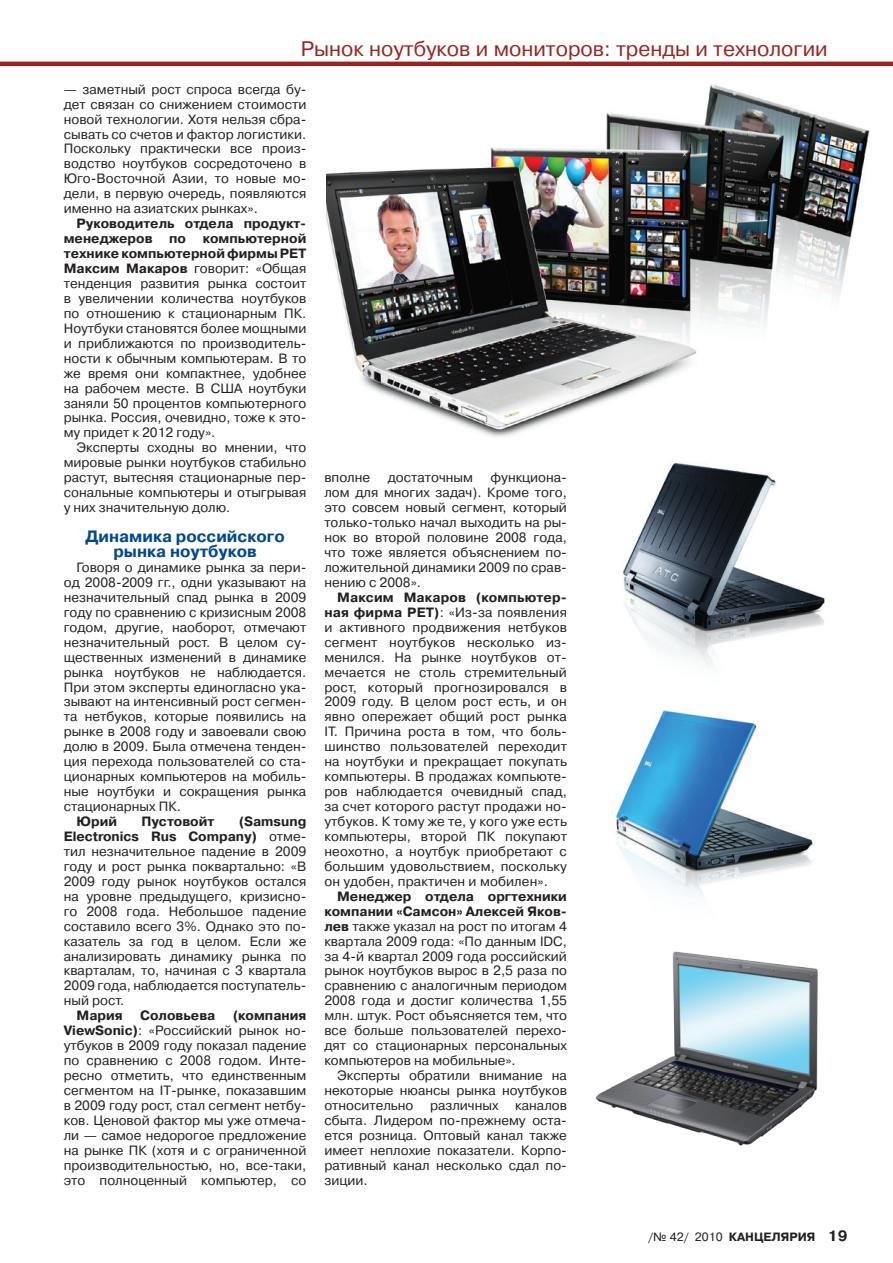
<style>
.page{position:relative;width:893px;height:1263px;background:#fff}
.page>*{position:absolute;margin:0;border:0;box-sizing:border-box;transform-origin:0 0}
.t1{font:21px "Pragmatica C";color:#9a2420}
.zagolov_v_texte{font:700 16.5px/15px "Pragmatica C";color:#014990;text-align:center}
.osnovn_texst{font:13.5px/15px "Pragmatica C";color:#231f20;text-align:justify}
.osnovn_texst-2{font:700 13.5px "Pragmatica C";color:#231f20}
.t2{font:700 12px "Pragmatica C";color:#231f20}
.s1{font-weight:700}
.s2{font-weight:400}
.s3{font-size:15px}
</style>
<div class="page">
<hr style="left:0;top:62px;width:893px;height:4px;background:#9a2420">
<img style="left:326px;top:84px;width:544px;height:353px">
<img style="left:622px;top:463px;width:203px;height:204px">
<img style="left:616px;top:710px;width:197px;height:187px">
<img style="left:595px;top:951px;width:223px;height:195px">
<p class="t1" style="left:301px;top:37px;width:528px">Рынок ноутбуков и мониторов: тренды и технологии</p>
<p class="osnovn_texst" style="left:64px;top:82px;width:244px">— заметный рост спроса всегда бу&shy;дет связан со снижением стоимости новой технологии. Хотя нельзя сбра&shy;сывать со счетов и фактор логистики.<br>Поскольку практически все произ&shy;водство ноутбуков сосредоточено в Юго-Восточной Азии, то новые мо&shy;дели, в первую очередь, появляются именно на азиатских рынках».</p>
<p class="osnovn_texst" style="left:64px;top:216px;width:244px;text-indent:13px"><span class="s1">Руководитель отдела продукт&shy;менеджеров по компьютерной технике компьютерной фирмы РЕТ Максим Макаров</span> говорит: «Общая тенденция развития рынка состоит в увеличении количества ноутбуков по отношению к стационарным ПК.<br>Ноутбуки становятся более мощными и приближаются по производитель&shy;ности к обычным компьютерам. В то же время они компактнее, удобнее на рабочем месте. В США ноутбуки заняли 50 процентов компьютерного рынка. Россия, очевидно, тоже к это&shy;му придет к 2012 году».</p>
<p class="osnovn_texst" style="left:64px;top:440px;width:244px;text-indent:13px">Эксперты сходны во мнении, что мировые рынки ноутбуков стабильно растут, вытесняя стационарные пер&shy;сональные компьютеры и отыгрывая у них значительную долю.</p>
<p class="zagolov_v_texte" style="left:85px;top:529px;width:201px">Динамика российского рынка ноутбуков</p>
<p class="osnovn_texst" style="left:64px;top:560px;width:244px;text-indent:13px">Говоря о динамике рынка за пери&shy;од 2008-2009 гг., одни указывают на незначительный спад рынка в 2009 году по сравнению с кризисным 2008 годом, другие, наоборот, отмечают незначительный рост. В целом су&shy;щественных изменений в динамике рынка ноутбуков не наблюдается.<br>При этом эксперты единогласно ука&shy;зывают на интенсивный рост сегмен&shy;та нетбуков, которые появились на рынке в 2008 году и завоевали свою долю в 2009. Была отмечена тенден&shy;ция перехода пользователей со ста&shy;ционарных компьютеров на мобиль&shy;ные ноутбуки и сокращения рынка стационарных ПК.</p>
<p class="osnovn_texst-2" style="left:77px;top:814px;width:42px">Юрий</p>
<p class="osnovn_texst-2" style="left:141px;top:814px;width:74px">Пустовойт</p>
<p class="osnovn_texst" style="left:324px;top:470px;width:244px;text-indent:166px">функциона&shy;лом для многих задач). Кроме того, это совсем новый сегмент, который только-только начал выходить на ры&shy;нок во второй половине 2008 года, что тоже является объяснением по&shy;ложительной динамики 2009 по срав&shy;нению с 2008».</p>
<p class="osnovn_texst" style="left:324px;top:590px;width:244px;text-indent:13px"><span class="s1">Максим Макаров (компьютер&shy;ная фирма РЕТ)</span>: «Из-за появления и активного продвижения нетбуков сегмент ноутбуков несколько из&shy;менился. На рынке ноутбуков от&shy;мечается не столь стремительный рост, который прогнозировался в 2009 году. В целом рост есть, и он явно опережает общий рост рынка IT. Причина роста в том, что боль&shy;шинство пользователей переходит на ноутбуки и прекращает покупать компьютеры. В продажах компьюте&shy;ров наблюдается очевидный спад, за счет которого растут продажи но&shy;утбуков. К тому же те, у кого уже есть компьютеры, второй ПК покупают неохотно, а ноутбук приобретают с большим удовольствием, поскольку он удобен, практичен и мобилен».</p>
<p class="osnovn_texst" style="left:324px;top:889px;width:244px;text-indent:13px"><span class="s1">Менеджер отдела оргтехники компании «Самсон» Алексей Яков&shy;лев</span> также указал на рост по итогам 4 квартала 2009 года: «По данным IDC, за 4-й квартал 2009 года российский рынок ноутбуков вырос в 2,5 раза по сравнению с аналогичным периодом 2008 года и достиг количества 1,55 млн. штук. Рост объясняется тем, что все больше пользователей перехо&shy;дят со стационарных персональных компьютеров на мобильные».</p>
<p class="osnovn_texst" style="left:324px;top:1068px;width:244px;text-indent:13px">Эксперты обратили внимание на некоторые нюансы рынка ноутбуков относительно различных каналов сбыта. Лидером по-прежнему оста&shy;ется розница. Оптовый канал также имеет неплохие показатели. Корпо&shy;ративный канал несколько сдал по&shy;зиции.</p>
<p class="osnovn_texst" style="left:324px;top:470px;width:47px">вполне</p>
<p class="osnovn_texst" style="left:388px;top:470px;width:87px">достаточным</p>
<p class="osnovn_texst" style="left:64px;top:814px;width:244px;text-indent:175px"><span class="s1">(Samsung Electronics Rus Company)</span> отме&shy;тил незначительное падение в 2009 году и рост рынка поквартально: «В 2009 году рынок ноутбуков остался на уровне предыдущего, кризисно&shy;го 2008 года. Небольшое падение составило всего 3%. Однако это по&shy;казатель за год в целом. Если же анализировать динамику рынка по кварталам, то, начиная с 3 квартала 2009 года, наблюдается поступатель&shy;ный рост.</p>
<p class="osnovn_texst-2" style="left:77px;top:1008px;width:48px">Мария</p>
<p class="osnovn_texst-2" style="left:140px;top:1008px;width:77px">Соловьева</p>
<p class="osnovn_texst" style="left:64px;top:1008px;width:244px;text-indent:169px"><span class="s1">(компания ViewSonic)</span>: «Российский рынок но&shy;утбуков в 2009 году показал падение по сравнению с 2008 годом. Инте&shy;ресно отметить, что единственным сегментом на IТ-рынке, показавшим в 2009 году рост, стал сегмент нетбу&shy;ков. Ценовой фактор мы уже отмеча&shy;ли — самое недорогое предложение на рынке ПК (хотя и с ограниченной производительностью, но, все-таки, это полноценный компьютер, со</p>
<p class="t2" style="left:648px;top:1231px;width:201px"><span class="s2">/№ 42/ 2010</span> КАНЦЕЛЯРИЯ <span class="s3">19</span></p>
</div>
